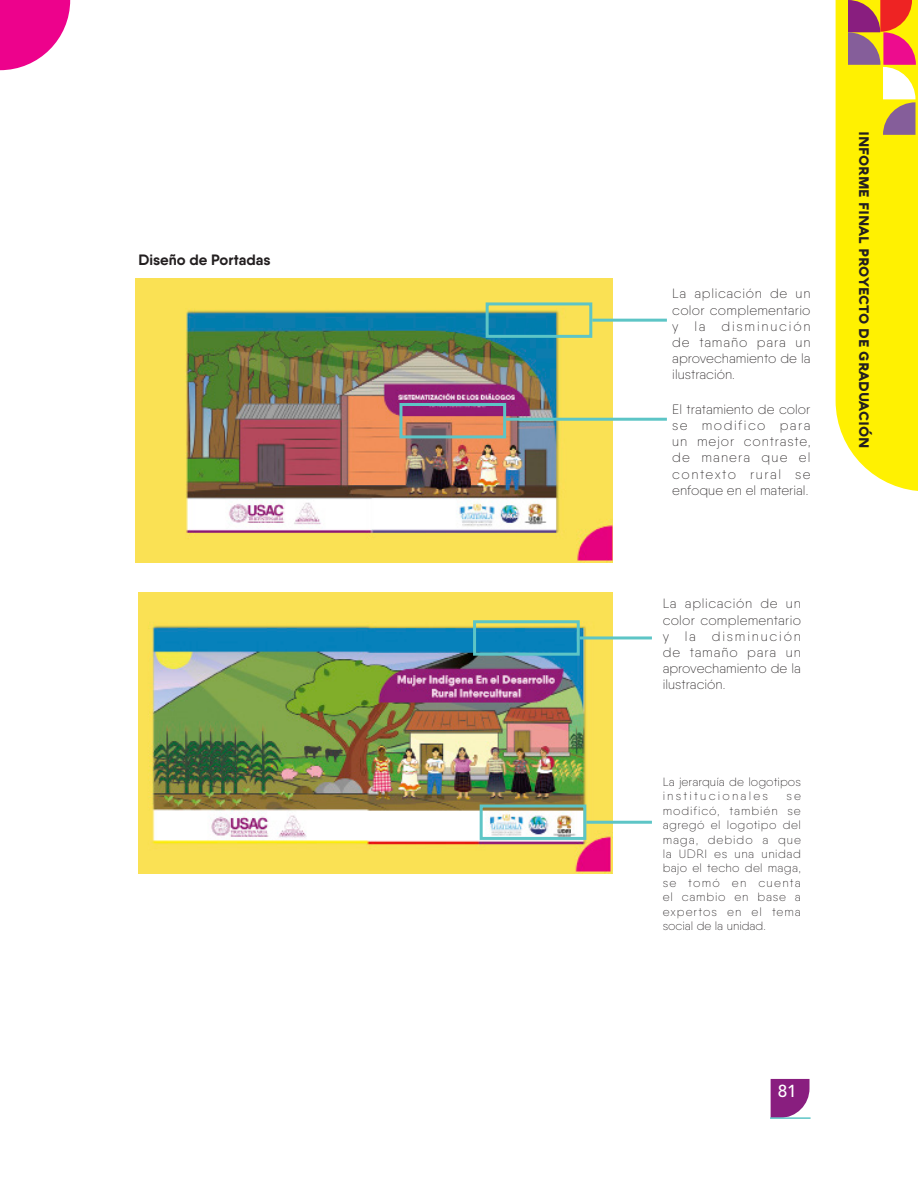
<style>
.page{position:relative;width:918px;height:1188px;background:#fff}
.page>*{position:absolute;margin:0;border:0;box-sizing:border-box;transform-origin:0 0}
.t1{font:500 17.25px "Avenir LT Std";color:#fff}
.cuerpecitos_10_pts{font:700 15px "Qanelas Soft";color:#231f20}
.cuerpecitos_10_pts-2{font:200 13.5px/16.2px "Qanelas Soft";color:#231f20;text-align:justify}
.t2{font:900 13.5px "Aquawax";color:#231f20}
.cuerpecitos_10_pts-3{font:200 12px/14.4px "Qanelas Soft";letter-spacing:.065em;color:#231f20;text-align:justify}
.cuerpecitos_10_pts-4{font:200 12px/14.4px "Qanelas Soft";letter-spacing:.005em;color:#231f20}
</style>
<div class="page">
<svg style="left:771px;top:1079px;width:39px;height:38px"></svg>
<hr style="left:770px;top:1117px;width:41px;height:2px;background:#5dc5c6">
<svg style="left:836px;top:0;width:82px;height:491px;background:#f6de1d"></svg>
<svg style="left:0;top:0;width:70px;height:70px"></svg>
<img style="left:136px;top:279px;width:477px;height:284px">
<img style="left:138px;top:592px;width:475px;height:282px">
<div style="left:480px;top:805px;width:106px;height:35px;border:3px solid #5dc5c6"></div>
<div style="left:473px;top:620px;width:107px;height:36px;border:3px solid #5dc5c6"></div>
<div style="left:486px;top:302px;width:106px;height:36px;border:3px solid #5dc5c6"></div>
<div style="left:399px;top:403px;width:107px;height:35px;border:3px solid #5dc5c6"></div>
<hr style="left:592px;top:319px;width:75px;height:3px;background:#5dc5c6">
<hr style="left:506px;top:418px;width:161px;height:3px;background:#5dc5c6">
<hr style="left:586px;top:821px;width:66px;height:3px;background:#5dc5c6">
<hr style="left:580px;top:636px;width:72px;height:3px;background:#5dc5c6">
<p class="cuerpecitos_10_pts" style="left:138px;top:250px;width:134px">Diseño de Portadas</p>
<p class="cuerpecitos_10_pts-2" style="left:672px;top:285px;width:140px">La aplicación de un color complementario y la disminución de tamaño para un aprovechamiento de la ilustración.</p>
<p class="cuerpecitos_10_pts-2" style="left:672px;top:401px;width:140px">El tratamiento de color se modifico para un mejor contraste, de manera que el contexto rural se enfoque en el material.</p>
<p class="cuerpecitos_10_pts-2" style="left:663px;top:595px;width:140px">La aplicación de un color complementario y la disminución de tamaño para un aprovechamiento de la ilustración.</p>
<p class="cuerpecitos_10_pts-4" style="left:663px;top:774px;width:140px">La jerarquía de logotipos institucionales</p>
<p class="cuerpecitos_10_pts-3" style="left:663px;top:789px;width:140px;text-indent:124px">se modificó, también se agregó el logotipo del maga, debido a que la UDRI es una unidad bajo el techo del maga, se tomó en cuenta el cambio en base a expertos en el tema social de la unidad.</p>
<p class="t2" style="left:873px;top:131px;width:320px;rotate:90deg">INFORME FINAL PROYECTO DE GRADUACIÓN</p>
<p class="t1" style="left:778px;top:1081px;width:21px">81</p>
</div>
